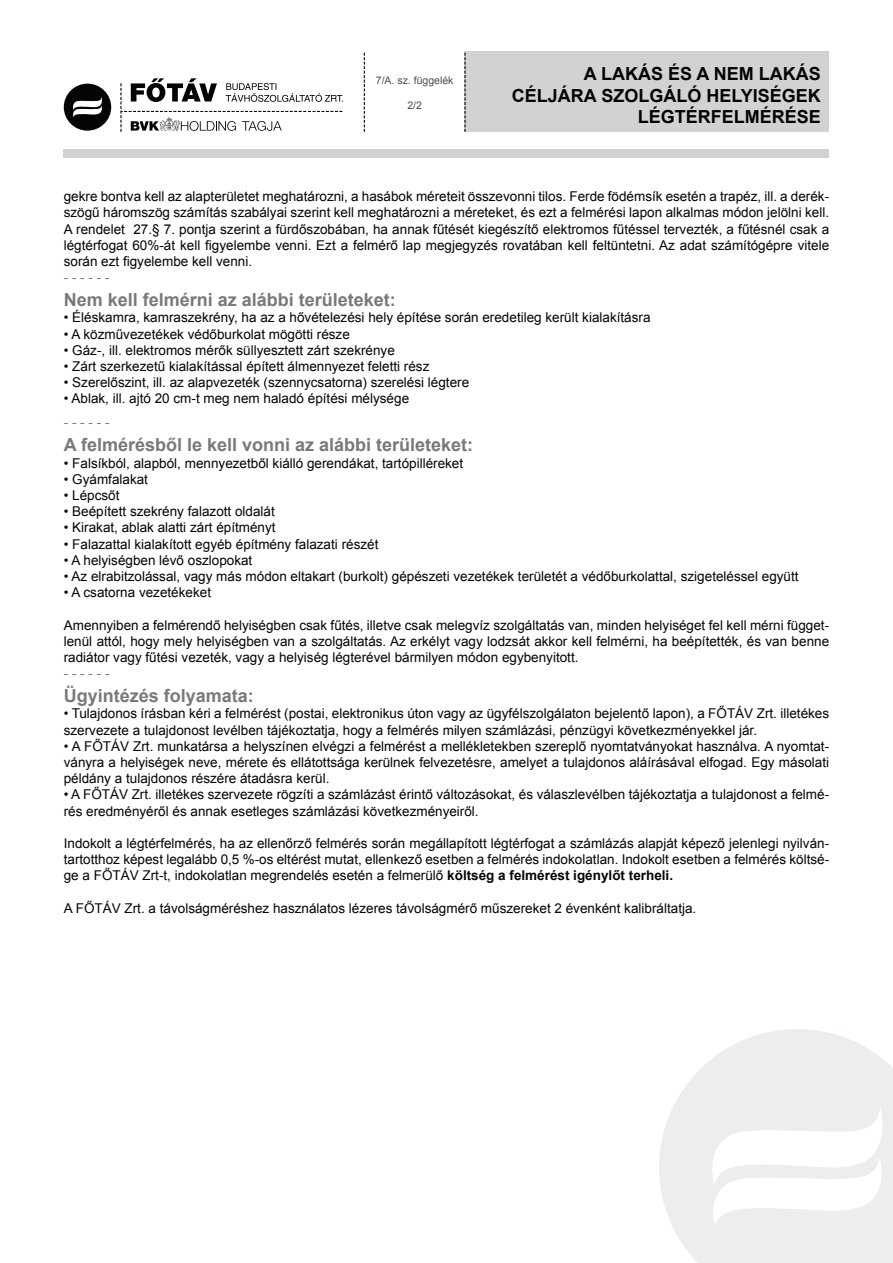
<style>
.page{position:relative;width:893px;height:1263px;background:#fff}
.page>*{position:absolute;margin:0;border:0;box-sizing:border-box;transform-origin:0 0}
.t1{font:700 18px "Arial";color:#797978}
.t2{font:700 18px/21.6px "Arial";color:#040503;text-align:right}
.t3{font:13.5px/16.2px "Arial";color:#040503;text-align:justify}
.t4{font:13.5px "Arial";color:#797978}
.t5{font:10.5px "Arial";color:#504f4f}
.s1{font-weight:700}
</style>
<div class="page">
<svg style="left:659px;top:1029px;width:234px;height:234px;fill:#eceded"></svg>
<div style="left:64px;top:149px;width:765px;height:8px;background:#d2d2d2"></div>
<svg style="left:64px;top:84px;width:47px;height:47px"></svg>
<svg style="left:120px;top:78px;width:223px;height:54px"></svg>
<div style="left:464px;top:51px;width:365px;height:81px;background:#d2d2d2"></div>
<svg style="left:364px;top:53px;width:1px;height:79px"></svg>
<svg style="left:464px;top:53px;width:2px;height:79px"></svg>
<p class="t5" style="left:376px;top:73px;width:79px">7/A. sz. függelék</p>
<p class="t5" style="left:407px;top:99px;width:16px">2/2</p>
<h1 class="t2" style="left:512px;top:64px;width:310px">A la kás és a nem la kás céljára szolgáló helyiségek légtérfelmérése</h1>
<p class="t3" style="left:64px;top:188px;width:767px">gekre bontva kell az alapterületet meghatározni, a hasábok méreteit összevonni tilos. Ferde födémsík esetén a trapéz, ill. a derék&shy;szögű háromszög számítás szabályai szerint kell meghatározni a méreteket, és ezt a felmérési lapon alkalmas módon jelölni kell.<br>A rendelet 27.§ 7. pontja szerint a fürdőszobában, ha annak fűtését kiegészítő elektromos fűtéssel tervezték, a fűtésnél csak a légtérfogat 60%-át kell figyelembe venni. Ezt a felmérő lap megjegyzés rovatában kell feltüntetni. Az adat számítógépre vitele során ezt figyelembe kell venni.</p>
<p class="t4" style="left:64px;top:269px;width:47px">- - - - - -</p>
<h1 class="t1" style="left:64px;top:288px;width:334px">Nem kell felmérni az alábbi területeket:</h1>
<p class="t3" style="left:64px;top:310px;width:588px">• Éléskamra, kamraszekrény, ha az a hővételezési hely építése során eredetileg került kialakításra</p>
<p class="t3" style="left:64px;top:326px;width:288px">• A közművezetékek védőburkolat mögötti része</p>
<p class="t3" style="left:64px;top:342px;width:333px">• Gáz-, ill. elektromos mérők süllyesztett zárt szekrénye</p>
<p class="t3" style="left:64px;top:358px;width:367px">• Zárt szerkezetű kialakítással épített álmennyezet feletti rész</p>
<p class="t3" style="left:64px;top:374px;width:407px">• Szerelőszint, ill. az alapvezeték (szennycsatorna) szerelési légtere</p>
<p class="t3" style="left:64px;top:391px;width:347px">• Ablak, ill. ajtó 20 cm-t meg nem haladó építési mélysége</p>
<p class="t4" style="left:64px;top:414px;width:47px">- - - - - -</p>
<h1 class="t1" style="left:64px;top:433px;width:411px">A felmérésből le kell vonni az alábbi területeket:</h1>
<p class="t3" style="left:64px;top:455px;width:401px">• Falsíkból, alapból, mennyezetből kiálló gerendákat, tartópilléreket</p>
<p class="t3" style="left:64px;top:471px;width:86px">• Gyámfalakat</p>
<p class="t3" style="left:64px;top:487px;width:57px">• Lépcsőt</p>
<p class="t3" style="left:64px;top:503px;width:213px">• Beépített szekrény falazott oldalát</p>
<p class="t3" style="left:64px;top:520px;width:213px">• Kirakat, ablak alatti zárt építményt</p>
<p class="t3" style="left:64px;top:536px;width:316px">• Falazattal kialakított egyéb építmény falazati részét</p>
<p class="t3" style="left:64px;top:552px;width:190px">• A helyiségben lévő oszlopokat</p>
<p class="t3" style="left:64px;top:568px;width:736px">• Az elrabitzolással, vagy más módon eltakart (burkolt) gépészeti vezetékek területét a védőburkolattal, szigeteléssel együtt</p>
<p class="t3" style="left:64px;top:584px;width:149px">• A csatorna vezetékeket</p>
<p class="t3" style="left:64px;top:617px;width:767px">Amennyiben a felmérendő helyiségben csak fűtés, illetve csak melegvíz szolgáltatás van, minden helyiséget fel kell mérni függet&shy;lenül attól, hogy mely helyiségben van a szolgáltatás. Az erkélyt vagy lodzsát akkor kell felmérni, ha beépítették, és van benne radiátor vagy fűtési vezeték, vagy a helyiség légterével bármilyen módon egybenyitott.</p>
<p class="t4" style="left:64px;top:665px;width:47px">- - - - - -</p>
<h1 class="t1" style="left:64px;top:684px;width:192px">Ügyintézés folyamata:</h1>
<p class="t3" style="left:64px;top:706px;width:767px">• Tulajdonos írásban kéri a felmérést (postai, elektronikus úton vagy az ügyfélszolgálaton bejelentő lapon), a FŐTÁV Zrt. illetékes szervezete a tulajdonost levélben tájékoztatja, hogy a felmérés milyen számlázási, pénzügyi következményekkel jár.</p>
<p class="t3" style="left:64px;top:738px;width:767px">• A FŐTÁV Zrt. munkatársa a helyszínen elvégzi a felmérést a mellékletekben szereplő nyomtatványokat használva. A nyomtat&shy;ványra a helyiségek neve, mérete és ellátottsága kerülnek felvezetésre, amelyet a tulajdonos aláírásával elfogad. Egy másolati példány a tulajdonos részére átadásra kerül.</p>
<p class="t3" style="left:64px;top:787px;width:767px">• A FŐTÁV Zrt. illetékes szervezete rögzíti a számlázást érintő változásokat, és válaszlevélben tájékoztatja a tulajdonost a felmé&shy;rés eredményéről és annak esetleges számlázási következményeiről.</p>
<p class="t3" style="left:64px;top:835px;width:767px">Indokolt a légtérfelmérés, ha az ellenőrző felmérés során megállapított légtérfogat a számlázás alapját képező jelenlegi nyilván&shy;tartotthoz képest legalább 0,5 %-os eltérést mutat, ellenkező esetben a felmérés indokolatlan. Indokolt esetben a felmérés költsé&shy;ge a FŐTÁV Zrt-t, indokolatlan megrendelés esetén a felmerülő <span class="s1">költség a felmérést igénylőt terheli.</span></p>
<p class="t3" style="left:64px;top:900px;width:634px">A FŐTÁV Zrt. a távolságméréshez használatos lézeres távolságmérő műszereket 2 évenként kalibráltatja.</p>
</div>
